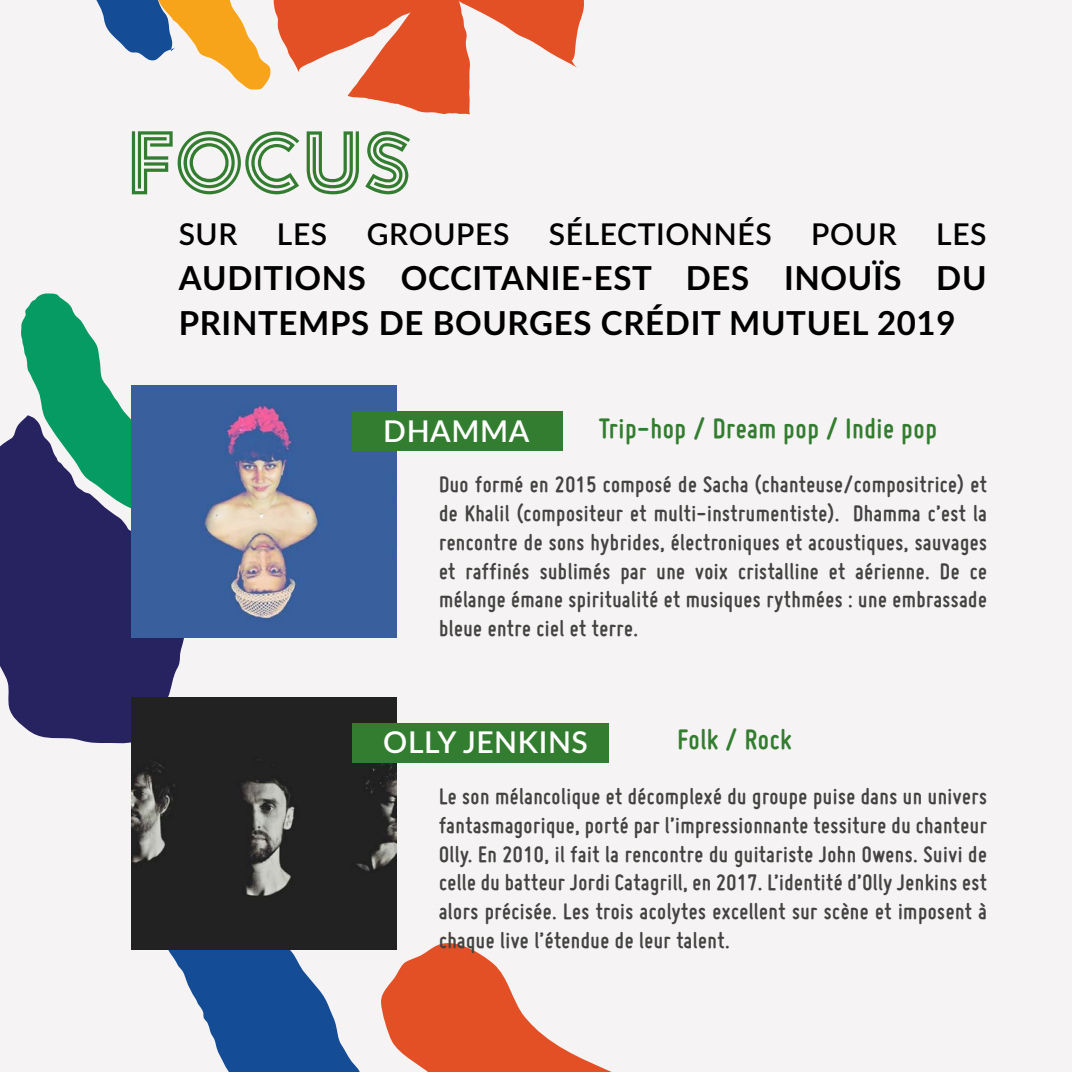
<style>
.page{position:relative;width:1072px;height:1072px;background:#fff}
.page>*{position:absolute;margin:0;border:0;box-sizing:border-box;transform-origin:0 0}
.t1{font:90px "Argon PERSONAL";letter-spacing:.015em;color:#337d30}
.t2{font:700 33px/45.3px "Lato";letter-spacing:.02em;color:#000}
.t3{font:700 30px "Miso";letter-spacing:.02em;color:#337d30}
.t4{font:600 30px "Lato";letter-spacing:.02em;color:#000}
.t5{font:600 30px "Lato";letter-spacing:.02em;color:#fff}
.t6{font:700 24px/28.8px "Miso";letter-spacing:.02em;color:#434342;text-align:justify}
</style>
<div class="page">
<div style="left:0;top:0;width:1071px;height:1071px;background:#f5f3f3"></div>
<svg style="left:139px;top:825px;width:258px;height:246px;fill:#144c96"></svg>
<svg style="left:21px;top:293px;width:209px;height:122px"></svg>
<svg style="left:0;top:415px;width:194px;height:328px;background:#37426e"></svg>
<svg style="left:96px;top:0;width:488px;height:114px"></svg>
<svg style="left:380px;top:937px;width:229px;height:134px;fill:#e45026"></svg>
<img style="left:132px;top:386px;width:264px;height:251px">
<div style="left:352px;top:411px;width:211px;height:40px;background:#337d30"></div>
<img style="left:132px;top:697px;width:264px;height:252px">
<div style="left:352px;top:723px;width:257px;height:40px;background:#337d30"></div>
<p class="t1" style="left:132px;top:122px;width:283px">FOCUS</p>
<p class="t4" style="left:179px;top:212px;width:60px">SUR</p>
<p class="t4" style="left:277px;top:212px;width:52px">LES</p>
<p class="t4" style="left:367px;top:212px;width:144px">GROUPES</p>
<p class="t4" style="left:549px;top:212px;width:224px">SÉLECTIONNÉS</p>
<p class="t4" style="left:811px;top:212px;width:87px">POUR</p>
<p class="t4" style="left:936px;top:212px;width:52px">LES</p>
<p class="t2" style="left:179px;top:254px;width:809px">AUDITIONS OCCITANIE-EST DES INOUÏS DU<br>PRINTEMPS DE BOURGES CRÉDIT MUTUEL 2019</p>
<p class="t5" style="left:383px;top:409px;width:148px">DHAMMA</p>
<p class="t3" style="left:599px;top:411px;width:339px">Trip-hop / Dream pop / Indie pop</p>
<p class="t6" style="left:439px;top:470px;width:549px">Duo formé en 2015 composé de Sacha (chanteuse/compositrice) et de Khalil (compositeur et multi-instrumentiste). Dhamma c’est la rencontre de sons hybrides, électroniques et acoustiques, sauvages et raffinés sublimés par une voix cristalline et aérienne. De ce mélange émane spiritualité et musiques rythmées : une embrassade bleue entre ciel et terre.</p>
<p class="t5" style="left:383px;top:720px;width:206px">OLLY JENKINS</p>
<p class="t3" style="left:677px;top:722px;width:115px">Folk / Rock</p>
<p class="t6" style="left:439px;top:781px;width:549px">Le son mélancolique et décomplexé du groupe puise dans un univers fantasmagorique, porté par l’impressionnante tessiture du chanteur Olly. En 2010, il fait la rencontre du guitariste John Owens. Suivi de celle du batteur Jordi Catagrill, en 2017. L’identité d’Olly Jenkins est alors précisée. Les trois acolytes excellent sur scène et imposent à chaque live l’étendue de leur talent.</p>
</div>
